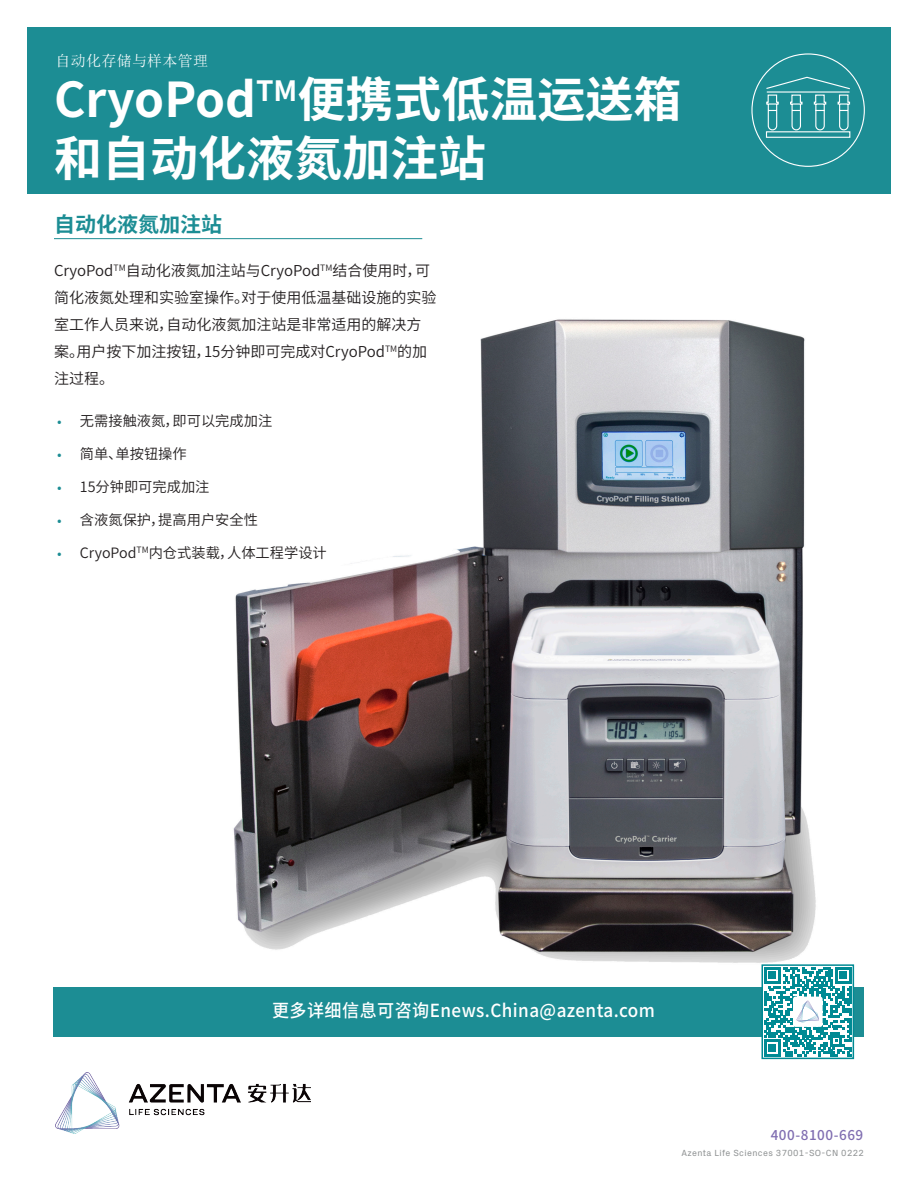
<style>
.page{position:relative;width:918px;height:1188px;background:#fff}
.page>*{position:absolute;margin:0;border:0;box-sizing:border-box;transform-origin:0 0}
.t1{font:700 48px/58.5px "Source Han Sans CN";color:#fff}
.Section_Title{font:700 21px "Source Han Sans CN";color:#1c8d94}
.Body_Copy{font:500 18px "Source Han Sans CN";letter-spacing:.025em;color:#fff;scale:.95 1}
.t2{font:700 18px "Source Han Sans CN";color:#1c8d94}
.正文{font:15px/27px "Source Han Sans CN";color:#231f20}
.t3{font:15px "Sim Sun";letter-spacing:.02em;color:#fff}
.正文-2{font:14.25px "Source Han Sans CN";color:#231f20}
.t4{font:500 13.5px "Source Han Sans CN";letter-spacing:.04em;color:#806eb1}
.t5{font:9px "Px Grotesk";letter-spacing:.04em;color:#919495}
</style>
<div class="page">
<div style="left:27px;top:27px;width:864px;height:166px;background:#1c8d94"></div>
<img style="left:56px;top:1072px;width:255px;height:62px">
<img style="left:141px;top:238px;width:714px;height:742px">
<svg style="left:765px;top:76px;width:86px;height:62px"></svg>
<hr style="left:54px;top:238px;width:368px;height:1px;background:#1c8d94">
<div style="left:54px;top:987px;width:810px;height:50px;background:#1c8d94"></div>
<svg style="left:762px;top:964px;width:92px;height:95px"></svg>
<svg style="left:764px;top:967px;width:88px;height:90px"></svg>
<p class="t3" style="left:56px;top:53px;width:154px">自动化存储与样本管理</p>
<p class="t1" style="left:54px;top:72px;width:629px">CryoPod<sup>TM</sup>便携式低温运送箱和自动化液氮加注站</p>
<p class="Section_Title" style="left:54px;top:212px;width:169px">自动化液氮加注站</p>
<p class="正文" style="left:54px;top:257px;width:384px">CryoPod<sup>TM</sup>自动化液氮加注站与CryoPod<sup>TM</sup>结合使用时，可简化液氮处理和实验室操作。对于使用低温基础设施的实验室工作人员来说，自动化液氮加注站是非常适用的解决方案。用户按下加注按钮，15分钟即可完成对CryoPod<sup>TM</sup>的加注过程。</p>
<p class="正文-2" style="left:80px;top:413px;width:194px">无需接触液氮，即可以完成加注</p>
<p class="正文-2" style="left:80px;top:446px;width:108px">简单、单按钮操作</p>
<p class="正文-2" style="left:80px;top:479px;width:131px">15分钟即可完成加注</p>
<p class="正文-2" style="left:80px;top:512px;width:180px">含液氮保护，提高用户安全性</p>
<p class="正文-2" style="left:80px;top:545px;width:248px">CryoPod<sup>TM</sup>内仓式装载，人体工程学设计</p>
<p class="t2" style="left:54px;top:412px;width:12px">·</p>
<p class="t2" style="left:54px;top:445px;width:12px">·</p>
<p class="t2" style="left:54px;top:478px;width:12px">·</p>
<p class="t2" style="left:54px;top:511px;width:12px">·</p>
<p class="t2" style="left:54px;top:544px;width:12px">·</p>
<p class="Body_Copy" style="left:272px;top:1001px;width:405px">更多详细信息可咨询Enews.China@azenta.com</p>
<p class="t4" style="left:771px;top:1127px;width:94px">400-8100-669</p>
<p class="t5" style="left:681px;top:1147px;width:184px">Azenta Life Sciences 37001-SO-CN 0222</p>
</div>
